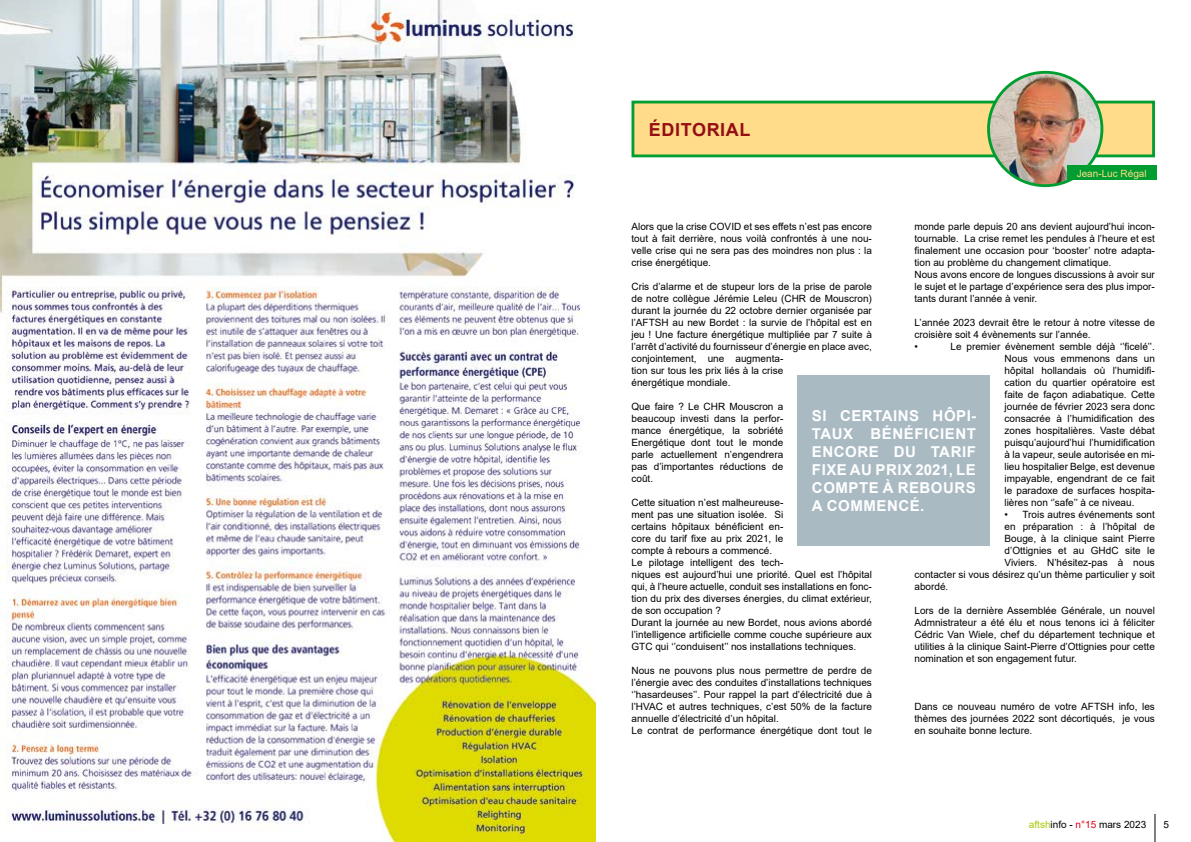
<style>
.page{position:relative;width:1191px;height:842px;background:#fff}
.page>*{position:absolute;margin:0;border:0;box-sizing:border-box;transform-origin:0 0}
.t1{font:700 18px "Arial";letter-spacing:.035em;color:#940e14}
.t2{font:700 15px/18px "Arial";letter-spacing:.035em;color:#fff;text-align:justify}
.t3{font:10px/12px "Arial";color:#000;text-align:justify}
.t4{font:10px "Arial";color:#fedc89}
.s1{color:#acc600}
.s2{color:#e2001a}
</style>
<div class="page">
<svg style="left:1154px;top:814px;width:1px;height:28px"></svg>
<div style="left:633px;top:102px;width:520px;height:54px;background:#fedc89"></div>
<div style="left:631px;top:101px;width:524px;height:56px;border:3px solid #009e30"></div>
<img style="left:988px;top:72px;width:114px;height:114px;border-radius:57px">
<div style="left:987px;top:71px;width:116px;height:116px;border:3px solid #009e30;border-radius:50%"></div>
<div style="left:1067px;top:166px;width:89px;height:14px;background:#009e30"></div>
<img style="left:0;top:0;width:595px;height:842px">
<div style="left:797px;top:376px;width:193px;height:170px;background:#aabac3"></div>
<h1 class="t1" style="left:649px;top:117px;width:103px">ÉDITORIAL</h1>
<p class="t4" style="left:1076px;top:166px;width:72px">Jean-Luc Régal</p>
<p class="t3" style="left:631px;top:220px;width:242px">Alors que la crise COVID et ses effets n’est pas encore tout à fait derrière, nous voilà confrontés à une nou&shy;velle crise qui ne sera pas des moindres non plus : la crise énergétique.</p>
<p class="t3" style="left:631px;top:280px;width:242px;text-align:left">Cris d’alarme et de stupeur lors de la prise de parole de notre collègue Jérémie Leleu (CHR de Mouscron) durant la journée du 22 octobre dernier organisée par l’AFTSH au new Bordet : la survie de l’hôpital est en jeu ! Une facture énergétique multipliée par 7 suite à l’arrêt d’activité du fournisseur d’énergie en place avec, conjointement, une augmenta-<br>tion sur tous les prix liés à la crise<br>énergétique mondiale.</p>
<p class="t3" style="left:631px;top:400px;width:153px">Que faire ? Le CHR Mouscron a beaucoup investi dans la perfor&shy;mance énergétique, la sobriété Energétique dont tout le monde parle actuellement n’engendrera pas d’importantes réductions de coût.</p>
<p class="t3" style="left:631px;top:496px;width:242px;text-align:left">Cette situation n’est malheureuse-<br>ment pas une situation isolée. Si<br>certains hôpitaux bénéficient en-<br>core du tarif fixe au prix 2021, le<br>compte à rebours a commencé.<br>Le pilotage intelligent des tech-<br>niques est aujourd’hui une priorité. Quel est l’hôpital qui, à l’heure actuelle, conduit ses installations en fonc&shy;tion du prix des diverses énergies, du climat extérieur, de son occupation ?<br>Durant la journée au new Bordet, nous avions abordé l’intelligence artificielle comme couche supérieure aux GTC qui ‘’conduisent’’ nos installations techniques.</p>
<p class="t3" style="left:631px;top:664px;width:242px;text-align:left">Nous ne pouvons plus nous permettre de perdre de l’énergie avec des conduites d’installations techniques ‘’hasardeuses’’. Pour rappel la part d’électricité due à l’HVAC et autres techniques, c’est 50% de la facture annuelle d’électricité d’un hôpital.<br>Le contrat de performance énergétique dont tout le</p>
<p class="t3" style="left:914px;top:220px;width:242px;text-align:left">monde parle depuis 20 ans devient aujourd’hui incon&shy;tournable. La crise remet les pendules à l’heure et est finalement une occasion pour ‘booster’ notre adapta&shy;tion au problème du changement climatique.<br>Nous avons encore de longues discussions à avoir sur le sujet et le partage d’expérience sera des plus impor&shy;tants durant l’année à venir.</p>
<p class="t3" style="left:914px;top:316px;width:242px;text-align:left">L’année 2023 devrait être le retour à notre vitesse de croisière soit 4 évènements sur l’année.<br>•</p>
<p class="t3" style="left:1004px;top:340px;width:152px;text-indent:-54px">Le premier évènement semble déjà ‘’ficelé’’.<br>Nous vous emmenons dans un hôpital hollandais où l’humidifi&shy;cation du quartier opératoire est faite de façon adiabatique. Cette journée de février 2023 sera donc consacrée à l’humidification des zones hospitalières. Vaste débat puisqu’aujourd’hui l’humidification à la vapeur, seule autorisée en mi&shy;lieu hospitalier Belge, est devenue impayable, engendrant de ce fait le paradoxe de surfaces hospita&shy;lières non ‘’safe’’ à ce niveau.</p>
<p class="t3" style="left:1004px;top:508px;width:152px">• Trois autres événements sont</p>
<p class="t3" style="left:1004px;top:520px;width:152px">en préparation : à l’hôpital de</p>
<p class="t3" style="left:1004px;top:532px;width:152px">Bouge, à la clinique saint Pierre</p>
<p class="t3" style="left:1004px;top:544px;width:152px">d’Ottignies et au GHdC site le</p>
<p class="t3" style="left:1004px;top:556px;width:152px">Viviers. N’hésitez-pas à nous</p>
<p class="t3" style="left:914px;top:568px;width:242px">contacter si vous désirez qu’un thème particulier y soit</p>
<p class="t3" style="left:914px;top:580px;width:35px">abordé.</p>
<p class="t3" style="left:914px;top:604px;width:242px">Lors de la dernière Assemblée Générale, un nouvel Admnistrateur a été élu et nous tenons ici à féliciter Cédric Van Wiele, chef du département technique et utilities à la clinique Saint-Pierre d’Ottignies pour cette nomination et son engagement futur.</p>
<p class="t3" style="left:914px;top:700px;width:242px">Dans ce nouveau numéro de votre AFTSH info, les thèmes des journées 2022 sont décortiqués, je vous en souhaite bonne lecture.</p>
<h2 class="t2" style="left:812px;top:407px;width:166px">SI CERTAINS HÔPI-TAUX BÉNÉFICIENT ENCORE DU TARIF FIXE AU PRIX 2021, LE COMPTE À REBOURS A COMMENCÉ.</h2>
<p class="t3" style="left:1029px;top:818px;width:119px"><span class="s1">aftsh</span>info - <span class="s2">n°15</span> mars 2023</p>
<p class="t3" style="left:1163px;top:818px;width:7px">5</p>
</div>
